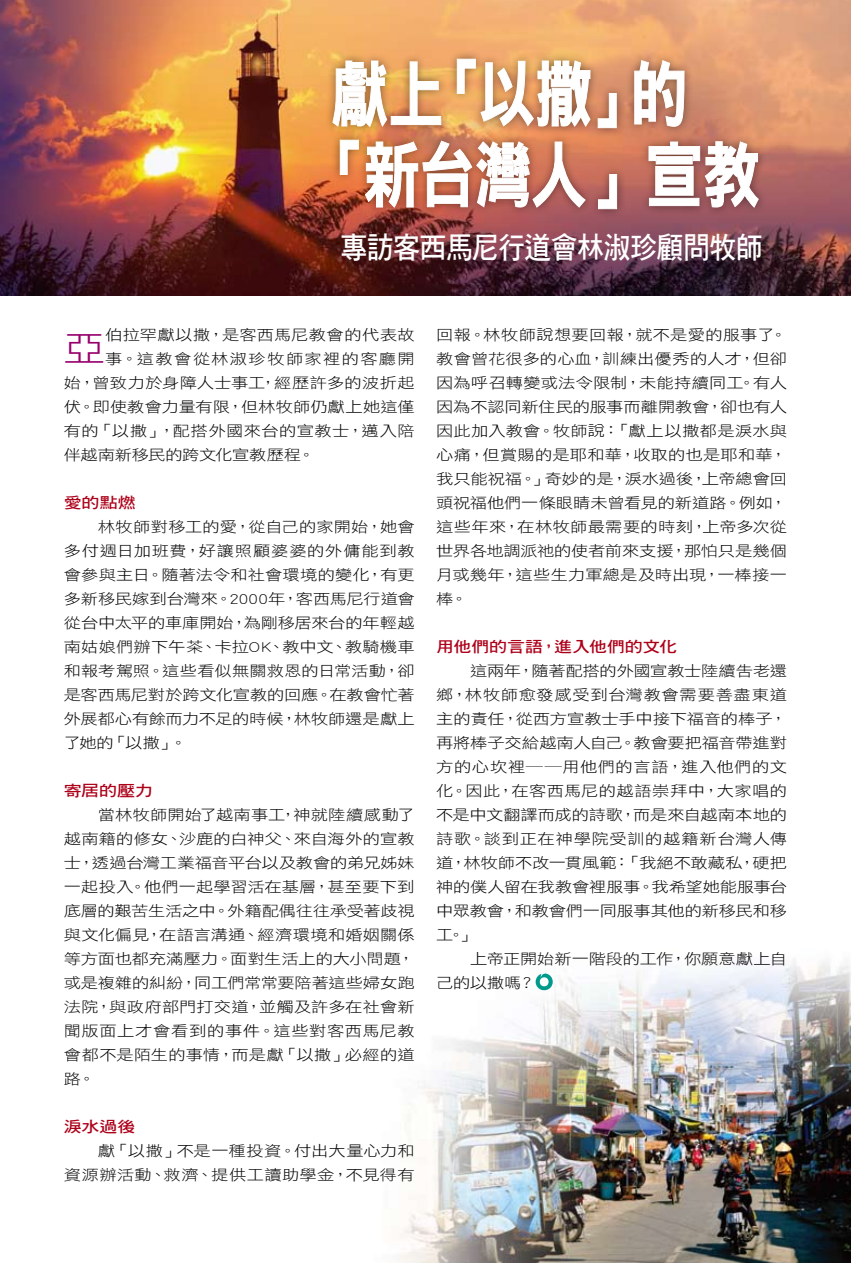
<style>
.page{position:relative;width:851px;height:1263px;background:#fff}
.page>*{position:absolute;margin:0;border:0;box-sizing:border-box;transform-origin:0 0}
.t1{font:72px/81px "DF Hei Std W9";letter-spacing:-.025em;color:#fff;scale:.8 1}
.t2{font:35.1px "DF Hei Std W3";color:#97006c;scale:1.18 1}
.t3{font:30px "DF Hei Std W7";letter-spacing:-.025em;color:#fff;scale:.9 1}
.t4{font:15.3px "DF Hei Std W7";letter-spacing:-.01em;color:#ad0019;scale:1.18 1}
.t5{font:14.7px/24px "DF Hei Std W3";color:#000;text-align:justify;scale:1.18 1}
.t6{font:14.7px/24px "DF Hei Std W3";letter-spacing:.02em;color:#000;text-align:right;scale:1.18 1}
.t7{font:14.7px "DF Hei Std W3";letter-spacing:.03em;color:#000;scale:1.18 1}
.t8{font:14.7px "DF Hei Std W3";letter-spacing:.08em;color:#000;scale:1.18 1}
.s1{font-family:"AR Hei B5";font-weight:300}
</style>
<div class="page">
<img style="left:0;top:0;width:850px;height:296px">
<div style="left:323px;top:49px;width:527px;height:201px;background:#000;opacity:.5"></div>
<img style="left:332px;top:60px;width:109px;height:67px">
<svg style="left:456px;top:58px;width:134px;height:69px;background:#c79469"></svg>
<svg style="left:597px;top:93px;width:20px;height:35px"></svg>
<svg style="left:634px;top:60px;width:50px;height:67px;background:#b0816a"></svg>
<img style="left:339px;top:139px;width:246px;height:69px">
<svg style="left:597px;top:174px;width:20px;height:35px"></svg>
<svg style="left:648px;top:141px;width:110px;height:67px;background:#9b6964"></svg>
<img style="left:398px;top:960px;width:452px;height:303px">
<svg style="left:535px;top:973px;width:17px;height:17px"></svg>
<h1 class="t1" style="left:311px;top:52px;width:563px">獻上「以撒」的<br>「新台灣人」宣教</h1>
<h3 class="t3" style="left:340px;top:231px;width:471px">專訪客西馬尼行道會林淑珍顧問牧師</h3>
<h2 class="t2" style="left:64px;top:330px;width:36px">亞</h2>
<p class="t6" style="left:105px;top:322px;width:264px">伯拉罕獻以撒，是客西馬尼教會的代表故</p>
<p class="t8" style="left:105px;top:350px;width:264px">事。這教會從林淑珍牧師家裡的客廳開</p>
<p class="t5" style="left:64px;top:370px;width:299px">始，曾致力於身障人士事工，經歷許多的波折起</p>
<p class="t5" style="left:64px;top:394px;width:299px">伏。即使教會力量有限，但林牧師仍獻上她這僅</p>
<p class="t7" style="left:64px;top:422px;width:299px">有的「以撒」，配搭外國來台的宣教士，邁入陪</p>
<p class="t5" style="left:64px;top:442px;width:214px">伴越南新移民的跨文化宣教歷程。</p>
<p class="t4" style="left:64px;top:495px;width:62px">愛的點燃</p>
<p class="t5" style="left:64px;top:514px;width:299px;text-indent:34px">林牧師對移工的愛，從自己的家開始，她會多付週日加班費，好讓照顧婆婆的外傭能到教會參與主日。隨著法令和社會環境的變化，有更多新移民嫁到台灣來。2000年，客西馬尼行道會從台中太平的車庫開始，為剛移居來台的年輕越南姑娘們辦下午茶、卡拉OK、教中文、教騎機車和報考駕照。這些看似無關救恩的日常活動，卻是客西馬尼對於跨文化宣教的回應。在教會忙著外展都心有餘而力不足的時候，林牧師還是獻上了她的「以撒」。</p>
<p class="t4" style="left:64px;top:783px;width:77px">寄居的壓力</p>
<p class="t5" style="left:64px;top:802px;width:299px;text-indent:34px">當林牧師開始了越南事工，神就陸續感動了越南籍的修女、沙鹿的白神父、來自海外的宣教士，透過台灣工業福音平台以及教會的弟兄姊妹一起投入。他們一起學習活在基層，甚至要下到底層的艱苦生活之中。外籍配偶往往承受著歧視與文化偏見，在語言溝通、經濟環境和婚姻關係等方面也都充滿壓力。面對生活上的大小問題，或是複雜的糾紛，同工們常常要陪著這些婦女跑法院，與政府部門打交道，並觸及許多在社會新聞版面上才會看到的事件。這些對客西馬尼教會都不是陌生的事情，而是獻「以撒」必經的道路。</p>
<p class="t4" style="left:64px;top:1119px;width:62px">淚水過後</p>
<p class="t6" style="left:64px;top:1138px;width:299px">獻「以撒」不是一種投資。付出大量心力和<br>資源辦活動、救濟、提供工讀助學金，不見得有</p>
<p class="t5" style="left:436px;top:323px;width:299px">回報。林牧師<span class="s1">說</span>想要回報，就不是愛的服事了。教會曾花很多的心血，訓練出優秀的人才，但卻因為呼召轉變或法令限制，未能持續同工。有人因為不認同新住民的服事而離開教會，卻也有人因此加入教會。牧師<span class="s1">說</span>：「獻上以撒都是淚水與心痛，但賞賜的是耶和華，收取的也是耶和華，我只能祝福。」奇妙的是，淚水過後，上帝總會回頭祝福他們一條眼睛未曾看見的新道路。例如，這些年來，在林牧師最需要的時刻，上帝多次從世界各地調派祂的使者前來支援，那怕只是幾個月或幾年，這些生力軍總是及時出現，一棒接一棒。</p>
<p class="t4" style="left:436px;top:639px;width:206px">用他們的言語，進入他們的文化</p>
<p class="t5" style="left:436px;top:658px;width:299px;text-indent:34px">這兩年，隨著配搭的外國宣教士陸續告老還鄉，林牧師愈發感受到台灣教會需要善盡東道主的責任，從西方宣教士手中接下福音的棒子，再將棒子交給越南人自己。教會要把福音帶進對方的心坎裡──用他們的言語，進入他們的文化。因此，在客西馬尼的越語崇拜中，大家唱的不是中文翻譯而成的詩歌，而是來自越南本地的詩歌。談到正在神學院受訓的越籍新台灣人傳道，林牧師不改一貫風範：「我絕不敢藏私，硬把神的僕人留在我教會裡服事。我希望她能服事台中眾教會，和教會們一同服事其他的新移民和移工。」</p>
<p class="t5" style="left:436px;top:946px;width:299px;text-indent:34px">上帝正開始新一階段的工作，你願意獻上自己的以撒嗎？</p>
</div>
